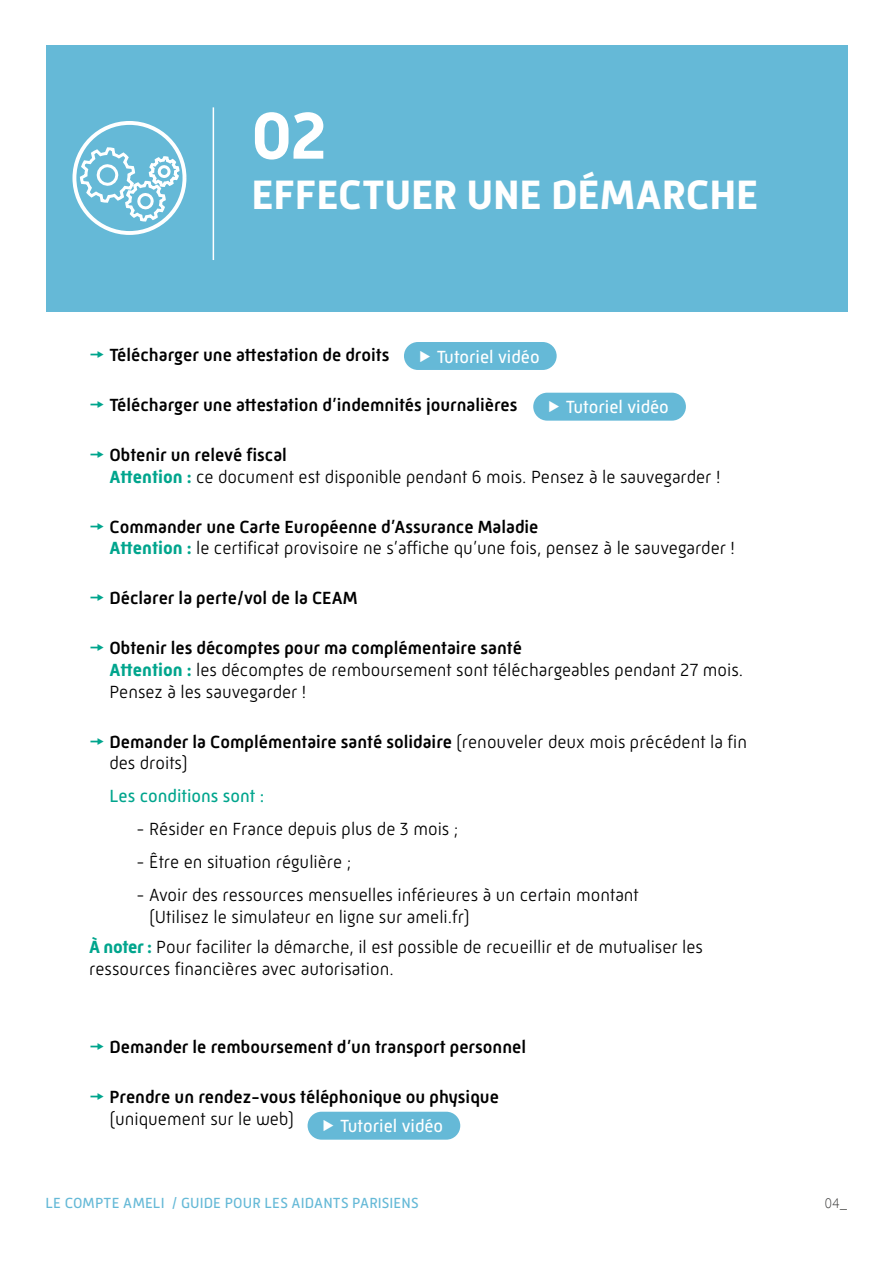
<style>
.page{position:relative;width:893px;height:1263px;background:#fff}
.page>*{position:absolute;margin:0;border:0;box-sizing:border-box;transform-origin:0 0}
.t1{font:700 67.5px "Mic 32 New";color:#fff}
.t2{font:700 42px "Mic 32 New";letter-spacing:-.005em;color:#fff}
.t3{font:300 18px/21.6px "Mic 32 New";color:#000}
.t4{font:500 18px "Mic 32 New";color:#000}
.t5{font:18px "Mic 32 New";color:#fff}
.t6{font:18px "Mic 32 New";color:#00a58d}
.t7{font:15px "Mic 32 New";letter-spacing:.01em;color:#65b9d7}
.t8{font:300 15px "Source Sans Pro";color:#3c3c3b}
.s1{font-weight:500}
.s2{font-weight:700;color:#00a58d}
</style>
<div class="page">
<div style="left:45px;top:45px;width:802px;height:267px;background:#65b9d7"></div>
<hr style="left:213px;top:107px;width:1px;height:153px;background:#fff">
<div style="left:72px;top:121px;width:114px;height:114px;border:4px solid #fff;border-radius:50%"></div>
<svg style="left:78px;top:146px;width:103px;height:77px"></svg>
<div style="left:404px;top:342px;width:153px;height:28px;background:#65b9d7;border-radius:14px"></div>
<div style="left:533px;top:393px;width:153px;height:28px;background:#65b9d7;border-radius:14px"></div>
<div style="left:308px;top:1112px;width:152px;height:28px;background:#65b9d7;border-radius:14px"></div>
<h1 class="t1" style="left:252px;top:97px;width:76px">02</h1>
<h2 class="t2" style="left:252px;top:171px;width:508px">EFFECTUER UNE DÉMARCHE</h2>
<p class="t4" style="left:109px;top:345px;width:281px">Télécharger une attestation de droits</p>
<p class="t4" style="left:109px;top:395px;width:410px">Télécharger une attestation d’indemnités journalières</p>
<p class="t3" style="left:109px;top:444px;width:612px"><span class="s1">Obtenir un relevé fiscal<br></span><span class="s2">Attention :</span> ce document est disponible pendant 6 mois. Pensez à le sauvegarder !</p>
<p class="t3" style="left:109px;top:516px;width:627px"><span class="s1">Commander une Carte Européenne d’Assurance Maladie<br></span><span class="s2">Attention :</span> le certificat provisoire ne s’affiche qu’une fois, pensez à le sauvegarder !</p>
<p class="t4" style="left:109px;top:588px;width:249px">Déclarer la perte/vol de la CEAM</p>
<p class="t3" style="left:109px;top:637px;width:635px"><span class="s1">Obtenir les décomptes pour ma complémentaire santé<br></span><span class="s2">Attention :</span> les décomptes de remboursement sont téléchargeables pendant 27 mois.<br>Pensez à les sauvegarder !</p>
<p class="t3" style="left:109px;top:731px;width:639px"><span class="s1">Demander la Complémentaire santé solidaire</span> (renouveler deux mois précédent la fin des droits)</p>
<p class="t6" style="left:109px;top:786px;width:156px">Les conditions sont :</p>
<p class="t3" style="left:136px;top:818px;width:324px">- Résider en France depuis plus de 3 mois ;</p>
<p class="t3" style="left:136px;top:851px;width:217px">- Être en situation régulière ;</p>
<p class="t3" style="left:149px;top:884px;width:491px;text-indent:-13px">- Avoir des ressources mensuelles inférieures à un certain montant (Utilisez le simulateur en ligne sur ameli.fr)</p>
<p class="t3" style="left:89px;top:936px;width:615px"><span class="s2">À noter :</span> Pour faciliter la démarche, il est possible de recueillir et de mutualiser les ressources financières avec autorisation.</p>
<p class="t5" style="left:437px;top:346px;width:104px">Tutoriel vidéo</p>
<p class="t5" style="left:566px;top:397px;width:104px">Tutoriel vidéo</p>
<p class="t4" style="left:109px;top:1037px;width:418px">Demander le remboursement d’un transport personnel</p>
<p class="t4" style="left:109px;top:1087px;width:391px">Prendre un rendez-vous téléphonique ou physique</p>
<p class="t3" style="left:109px;top:1108px;width:186px">(uniquement sur le web)</p>
<p class="t5" style="left:340px;top:1116px;width:104px">Tutoriel vidéo</p>
<p class="t7" style="left:45px;top:1194px;width:375px">LE COMPTE AMELI / GUIDE POUR LES AIDANTS PARISIENS</p>
<p class="t8" style="left:825px;top:1194px;width:24px">04_</p>
</div>
